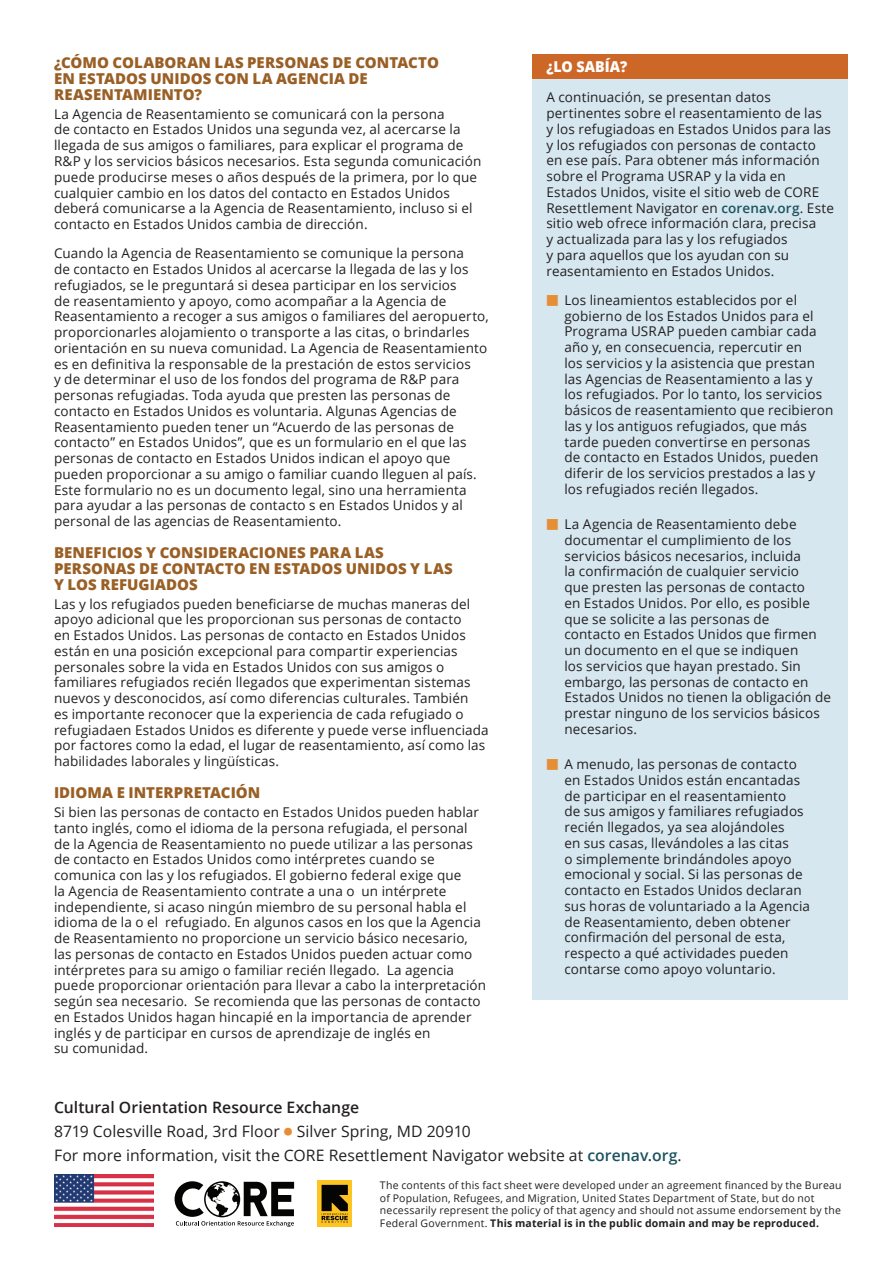
<style>
.page{position:relative;width:893px;height:1263px;background:#fff}
.page>*{position:absolute;margin:0;border:0;box-sizing:border-box;transform-origin:0 0}
.Body_text{font:15.75px "Open Sans";letter-spacing:.005em;color:#231f20}
.Body_text-2{font:600 15.75px "Open Sans";color:#231f20}
.Sub_head_1{font:800 15px/15.8px "Open Sans";letter-spacing:.005em;color:#995f25}
.Resource_Head{font:800 15px "Open Sans";letter-spacing:.005em;color:#fff;scale:.95 1}
.Body_text-3{font:13.5px/15.8px "Open Sans";letter-spacing:.01em;color:#231f20}
.Body_text-4{font:10.5px/12.6px "Open Sans";letter-spacing:.02em;color:#231f20}
.s1{font-weight:600;color:#1c525f}
.s2{font-family:"Universal Newswith Comm Pi";color:#e68e36}
.s3{font-weight:700}
</style>
<div class="page">
<svg style="left:175px;top:1181px;width:119px;height:46px"></svg>
<div style="left:317px;top:1180px;width:35px;height:47px;background:#fec422"></div>
<svg style="left:321px;top:1185px;width:27px;height:38px"></svg>
<img style="left:54px;top:1174px;width:100px;height:53px">
<div style="left:533px;top:78px;width:315px;height:922px;background:#d6e7ef"></div>
<div style="left:533px;top:54px;width:315px;height:24px;background:#cc6728"></div>
<p class="Sub_head_1" style="left:54px;top:54px;width:386px">¿CÓMO COLABORAN LAS PERSONAS DE CONTACTO<br>EN ESTADOS UNIDOS CON LA AGENCIA DE<br>REASENTAMIENTO?</p>
<p class="Body_text-3" style="left:54px;top:106px;width:429px">La Agencia de Reasentamiento se comunicará con la persona<br>de contacto en Estados Unidos una segunda vez, al acercarse la llegada de sus amigos o familiares, para explicar el programa de R&amp;P y los servicios básicos necesarios. Esta segunda comunicación puede producirse meses o años después de la primera, por lo que cualquier cambio en los datos del contacto en Estados Unidos deberá comunicarse a la Agencia de Reasentamiento, incluso si el contacto en Estados Unidos cambia de dirección.</p>
<p class="Body_text-3" style="left:54px;top:245px;width:436px">Cuando la Agencia de Reasentamiento se comunique la persona<br>de contacto en Estados Unidos al acercarse la llegada de las y los refugiados, se le preguntará si desea participar en los servicios<br>de reasentamiento y apoyo, como acompañar a la Agencia de Reasentamiento a recoger a sus amigos o familiares del aeropuerto, proporcionarles alojamiento o transporte a las citas, o brindarles orientación en su nueva comunidad. La Agencia de Reasentamiento es en definitiva la responsable de la prestación de estos servicios<br>y de determinar el uso de los fondos del programa de R&amp;P para personas refugiadas. Toda ayuda que presten las personas de contacto en Estados Unidos es voluntaria. Algunas Agencias de Reasentamiento pueden tener un “Acuerdo de las personas de contacto” en Estados Unidos”, que es un formulario en el que las personas de contacto en Estados Unidos indican el apoyo que pueden proporcionar a su amigo o familiar cuando lleguen al país.<br>Este formulario no es un documento legal, sino una herramienta para ayudar a las personas de contacto s en Estados Unidos y al personal de las agencias de Reasentamiento.</p>
<p class="Sub_head_1" style="left:54px;top:544px;width:400px">BENEFICIOS Y CONSIDERACIONES PARA LAS<br>PERSONAS DE CONTACTO EN ESTADOS UNIDOS Y LAS<br>Y LOS REFUGIADOS</p>
<p class="Body_text-3" style="left:54px;top:595px;width:436px">Las y los refugiados pueden beneficiarse de muchas maneras del apoyo adicional que les proporcionan sus personas de contacto<br>en Estados Unidos. Las personas de contacto en Estados Unidos están en una posición excepcional para compartir experiencias personales sobre la vida en Estados Unidos con sus amigos o familiares refugiados recién llegados que experimentan sistemas nuevos y desconocidos, así como diferencias culturales. También<br>es importante reconocer que la experiencia de cada refugiado o refugiadaen Estados Unidos es diferente y puede verse influenciada por factores como la edad, el lugar de reasentamiento, así como las habilidades laborales y lingüísticas.</p>
<p class="Sub_head_1" style="left:54px;top:784px;width:208px">IDIOMA E INTERPRETACIÓN</p>
<p class="Body_text-3" style="left:54px;top:804px;width:434px">Si bien las personas de contacto en Estados Unidos pueden hablar tanto inglés, como el idioma de la persona refugiada, el personal de la Agencia de Reasentamiento no puede utilizar a las personas de contacto en Estados Unidos como intérpretes cuando se comunica con las y los refugiados. El gobierno federal exige que<br>la Agencia de Reasentamiento contrate a una o un intérprete independiente, si acaso ningún miembro de su personal habla el idioma de la o el refugiado. En algunos casos en los que la Agencia de Reasentamiento no proporcione un servicio básico necesario, las personas de contacto en Estados Unidos pueden actuar como intérpretes para su amigo o familiar recién llegado. La agencia puede proporcionar orientación para llevar a cabo la interpretación según sea necesario. Se recomienda que las personas de contacto en Estados Unidos hagan hincapié en la importancia de aprender inglés y de participar en cursos de aprendizaje de inglés en<br>su comunidad.</p>
<p class="Resource_Head" style="left:546px;top:55px;width:87px">¿LO SABÍA?</p>
<p class="Body_text-3" style="left:546px;top:89px;width:289px">A continuación, se presentan datos pertinentes sobre el reasentamiento de las<br>y los refugiadoas en Estados Unidos para las y los refugiados con personas de contacto en ese país. Para obtener más información sobre el Programa USRAP y la vida en Estados Unidos, visite el sitio web de CORE Resettlement Navigator en <span class="s1">corenav.org</span>. Este sitio web ofrece información clara, precisa<br>y actualizada para las y los refugiados<br>y para aquellos que los ayudan con su reasentamiento en Estados Unidos.</p>
<p class="Body_text-3" style="left:564px;top:292px;width:271px;text-indent:-18px"><span class="s2">N</span> Los lineamientos establecidos por el gobierno de los Estados Unidos para el Programa USRAP pueden cambiar cada año y, en consecuencia, repercutir en<br>los servicios y la asistencia que prestan las Agencias de Reasentamiento a las y los refugiados. Por lo tanto, los servicios básicos de reasentamiento que recibieron las y los antiguos refugiados, que más tarde pueden convertirse en personas<br>de contacto en Estados Unidos, pueden diferir de los servicios prestados a las y los refugiados recién llegados.</p>
<p class="Body_text-3" style="left:564px;top:516px;width:268px;text-indent:-18px"><span class="s2">N</span> La Agencia de Reasentamiento debe documentar el cumplimiento de los servicios básicos necesarios, incluida<br>la confirmación de cualquier servicio<br>que presten las personas de contacto<br>en Estados Unidos. Por ello, es posible que se solicite a las personas de<br>contacto en Estados Unidos que firmen un documento en el que se indiquen<br>los servicios que hayan prestado. Sin embargo, las personas de contacto en Estados Unidos no tienen la obligación de prestar ninguno de los servicios básicos necesarios.</p>
<p class="Body_text-3" style="left:564px;top:756px;width:247px;text-indent:-18px"><span class="s2">N</span> A menudo, las personas de contacto en Estados Unidos están encantadas de participar en el reasentamiento<br>de sus amigos y familiares refugiados recién llegados, ya sea alojándoles<br>en sus casas, llevándoles a las citas<br>o simplemente brindándoles apoyo emocional y social. Si las personas de contacto en Estados Unidos declaran sus horas de voluntariado a la Agencia de Reasentamiento, deben obtener confirmación del personal de esta, respecto a qué actividades pueden contarse como apoyo voluntario.</p>
<p class="Body_text-2" style="left:54px;top:1096px;width:307px">Cultural Orientation Resource Exchange</p>
<p class="Body_text" style="left:54px;top:1120px;width:418px">8719 Colesville Road, 3rd Floor <span class="s2">c</span> Silver Spring, MD 20910</p>
<p class="Body_text" style="left:54px;top:1144px;width:629px">For more information, visit the CORE Resettlement Navigator website at <span class="s1">corenav.org</span>.</p>
<p class="Body_text-4" style="left:380px;top:1179px;width:463px">The contents of this fact sheet were developed under an agreement financed by the Bureau of Population, Refugees, and Migration, United States Department of State, but do not necessarily represent the policy of that agency and should not assume endorsement by the Federal Government. <span class="s3">This material is in the public domain and may be reproduced.</span></p>
</div>
